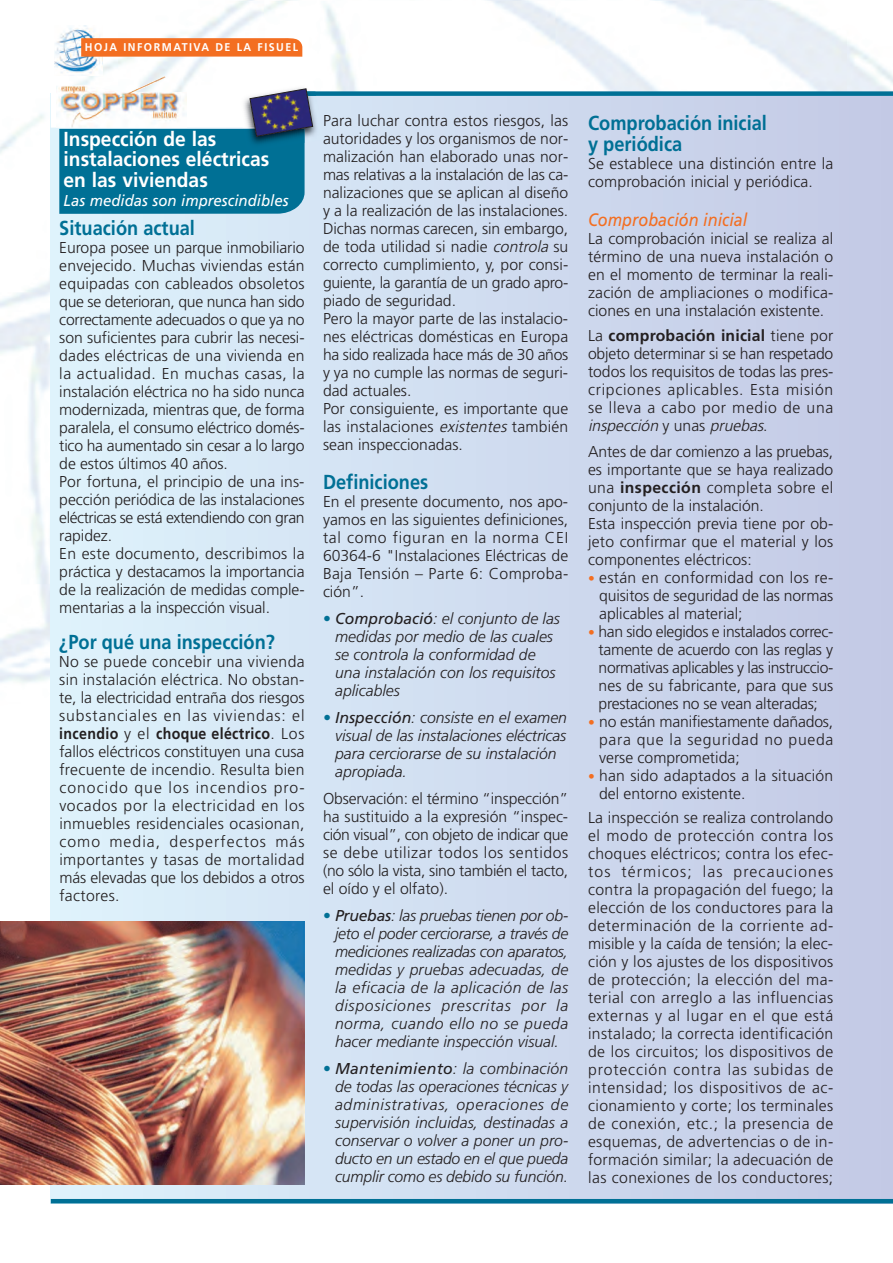
<style>
.page{position:relative;width:893px;height:1263px;background:#fff}
.page>*{position:absolute;margin:0;border:0;box-sizing:border-box;transform-origin:0 0}
.t1{font:700 20.25px/21px "Frutiger";color:#007095;scale:.9 1}
.t2{font:700 20.25px/20.2px "Frutiger";color:#fff;scale:.95 1}
.t3{font:italic 18px "Frutiger";color:#f36e21;scale:.9 1}
.t4{font:300 15.75px/18px "Frutiger";color:#231f20;text-align:justify}
.t5{font:italic 300 15.75px/18px "Frutiger";color:#231f20}
.t6{font:italic 15.75px "Frutiger";color:#fff;scale:.95 1}
.t7{font:700 11.25px "Frutiger";letter-spacing:.14em;color:#fff;scale:.95 1}
.s1{font-weight:700}
.s2{font-style:italic}
.s3{font-style:normal;color:#007095}
.s4{font-weight:400}
.s5{color:#007095}
.s6{font-size:13.5px;color:#f36e21}
</style>
<div class="page">
<div style="left:51px;top:94px;width:841px;height:1109px;background:linear-gradient(to right,#def2fc,#c3c9e5)"></div>
<img style="left:54px;top:26px;width:49px;height:50px">
<svg style="left:81px;top:38px;width:221px;height:19px;background:#f37228"></svg>
<div style="left:305px;top:91px;width:587px;height:5px;background:#007095"></div>
<img style="left:316px;top:96px;width:8px;height:47px">
<svg style="left:51px;top:76px;width:265px;height:138px"></svg>
<hr style="left:51px;top:1199px;width:841px;height:4px;background:#007095">
<img style="left:0;top:921px;width:305px;height:263px">
<p class="t7" style="left:85px;top:43px;width:226px">HOJA INFORMATIVA DE LA FISUEL</p>
<p class="t2" style="left:64px;top:131px;width:218px">Inspección de las instalaciones eléctricas en las viviendas</p>
<p class="t6" style="left:64px;top:194px;width:238px">Las medidas son imprescindibles</p>
<p class="t1" style="left:59px;top:219px;width:152px">Situación actual</p>
<p class="t4" style="left:59px;top:240px;width:247px;text-align:left">Europa posee un parque inmobiliario envejecido. Muchas viviendas están equipadas con cableados obsoletos que se deterioran, que nunca han sido correctamente adecuados o que ya no son suficientes para cubrir las necesi&shy;dades eléctricas de una vivienda en la actualidad. En muchas casas, la instalación eléctrica no ha sido nunca modernizada, mientras que, de forma paralela, el consumo eléctrico domés&shy;tico ha aumentado sin cesar a lo largo de estos últimos 40 años.<br>Por fortuna, el principio de una ins&shy;pección periódica de las instalaciones eléctricas se está extendiendo con gran rapidez.<br>En este documento, describimos la práctica y destacamos la importancia de la realización de medidas comple&shy;mentarias a la inspección visual.</p>
<p class="t1" style="left:59px;top:633px;width:241px">¿Por qué una inspección?</p>
<p class="t4" style="left:59px;top:654px;width:247px">No se puede concebir una vivienda sin instalación eléctrica. No obstan&shy;te, la electricidad entraña dos riesgos substanciales en las viviendas: el <span class="s1">incendio</span> y el <span class="s1">choque eléctrico</span>. Los fallos eléctricos constituyen una cusa frecuente de incendio. Resulta bien conocido que los incendios pro&shy;vocados por la electricidad en los inmuebles residenciales ocasionan, como media, desperfectos más importantes y tasas de mortalidad más elevadas que los debidos a otros factores.</p>
<p class="t4" style="left:323px;top:113px;width:247px;text-align:left">Para luchar contra estos riesgos, las autoridades y los organismos de nor&shy;malización han elaborado unas nor&shy;mas relativas a la instalación de las ca&shy;nalizaciones que se aplican al diseño y a la realización de las instalaciones.<br>Dichas normas carecen, sin embargo, de toda utilidad si nadie <span class="s2">controla</span> su correcto cumplimiento, y, por consi&shy;guiente, la garantía de un grado apro&shy;piado de seguridad.<br>Pero la mayor parte de las instalacio&shy;nes eléctricas domésticas en Europa ha sido realizada hace más de 30 años y ya no cumple las normas de seguri&shy;dad actuales.<br>Por consiguiente, es importante que las instalaciones <span class="s2">existentes</span> también sean inspeccionadas.</p>
<p class="t1" style="left:323px;top:473px;width:118px">Definiciones</p>
<p class="t4" style="left:323px;top:494px;width:247px">En el presente documento, nos apo&shy;yamos en las siguientes definiciones, tal como figuran en la norma CEI 60364-6 "Instalaciones Eléctricas de Baja Tensión – Parte 6: Comproba&shy;ción”.</p>
<p class="t5" style="left:335px;top:611px;width:226px;text-indent:-12px"><span class="s3">•</span> <span class="s4">Comprobació</span>: el conjunto de las medidas por medio de las cuales se controla la conformidad de una instalación con los requisitos aplicables</p>
<p class="t5" style="left:335px;top:710px;width:233px;text-indent:-12px"><span class="s5">•</span> <span class="s4">Inspección</span>: consiste en el examen visual de las instalaciones eléctricas para cerciorarse de su instalación apropiada.</p>
<p class="t4" style="left:323px;top:791px;width:247px">Observación: el término “inspección” ha sustituido a la expresión “inspec&shy;ción visual”, con objeto de indicar que se debe utilizar todos los sentidos (no sólo la vista, sino también el tacto, el oído y el olfato).</p>
<p class="t5" style="left:335px;top:908px;width:235px;text-align:justify;text-indent:-12px"><span class="s3">•</span> <span class="s4">Pruebas</span>: las pruebas tienen por ob&shy;jeto el poder cerciorarse, a través de mediciones realizadas con aparatos, medidas y pruebas adecuadas, de la eficacia de la aplicación de las disposiciones prescritas por la norma, cuando ello no se pueda hacer mediante inspección visual.</p>
<p class="t5" style="left:335px;top:1061px;width:235px;text-align:justify;text-indent:-12px"><span class="s3">•</span> <span class="s4">Mantenimiento</span>: la combinación de todas las operaciones técnicas y administrativas, operaciones de supervisión incluidas, destinadas a conservar o volver a poner un pro&shy;ducto en un estado en el que pueda cumplir como es debido su función.</p>
<p class="t1" style="left:588px;top:114px;width:200px">Comprobación inicial y periódica</p>
<p class="t4" style="left:588px;top:155px;width:247px">Se establece una distinción entre la comprobación inicial y periódica.</p>
<p class="t3" style="left:588px;top:212px;width:178px">Comprobación inicial</p>
<p class="t4" style="left:588px;top:230px;width:247px">La comprobación inicial se realiza al término de una nueva instalación o en el momento de terminar la reali&shy;zación de ampliaciones o modifica&shy;ciones en una instalación existente.</p>
<p class="t4" style="left:588px;top:328px;width:247px">La <span class="s1">comprobación inicial</span> tiene por objeto determinar si se han respetado todos los requisitos de todas las pres&shy;cripciones aplicables. Esta misión se lleva a cabo por medio de una <span class="s2">inspección</span> y u n a s <span class="s2">pruebas</span>.</p>
<p class="t4" style="left:588px;top:443px;width:247px;text-align:left">Antes de dar comienzo a las pruebas, es importante que se haya realizado una <span class="s1">inspección</span> completa sobre el conjunto de la instalación.<br>Esta inspección previa tiene por ob&shy;jeto confirmar que el material y los componentes eléctricos:</p>
<p class="t4" style="left:599px;top:569px;width:236px;text-indent:-11px"><span class="s6">•</span> están en conformidad con los re&shy;quisitos de seguridad de las normas aplicables al material;</p>
<p class="t4" style="left:598px;top:623px;width:236px;text-indent:-10px"><span class="s6">•</span> han sido elegidos e instalados correc&shy;tamente de acuerdo con las reglas y normativas aplicables y las instruccio&shy;nes de su fabricante, para que sus prestaciones no se vean alteradas;</p>
<p class="t4" style="left:599px;top:713px;width:236px;text-indent:-11px"><span class="s6">•</span> no están manifiestamente dañados, para que la seguridad no pueda verse comprometida;</p>
<p class="t4" style="left:599px;top:767px;width:236px;text-indent:-11px"><span class="s6">•</span> han sido adaptados a la situación del entorno existente.</p>
<p class="t4" style="left:588px;top:809px;width:247px">La inspección se realiza controlando el modo de protección contra los choques eléctricos; contra los efec&shy;tos térmicos; las precauciones contra la propagación del fuego; la elección de los conductores para la determinación de la corriente ad&shy;misible y la caída de tensión; la elec&shy;ción y los ajustes de los dispositivos de protección; la elección del ma&shy;terial con arreglo a las influencias externas y al lugar en el que está instalado; la correcta identificación de los circuitos; los dispositivos de protección contra las subidas de intensidad; los dispositivos de ac&shy;cionamiento y corte; los terminales de conexión, etc.; la presencia de esquemas, de advertencias o de in&shy;formación similar; la adecuación de las conexiones de los conductores;</p>
</div>
